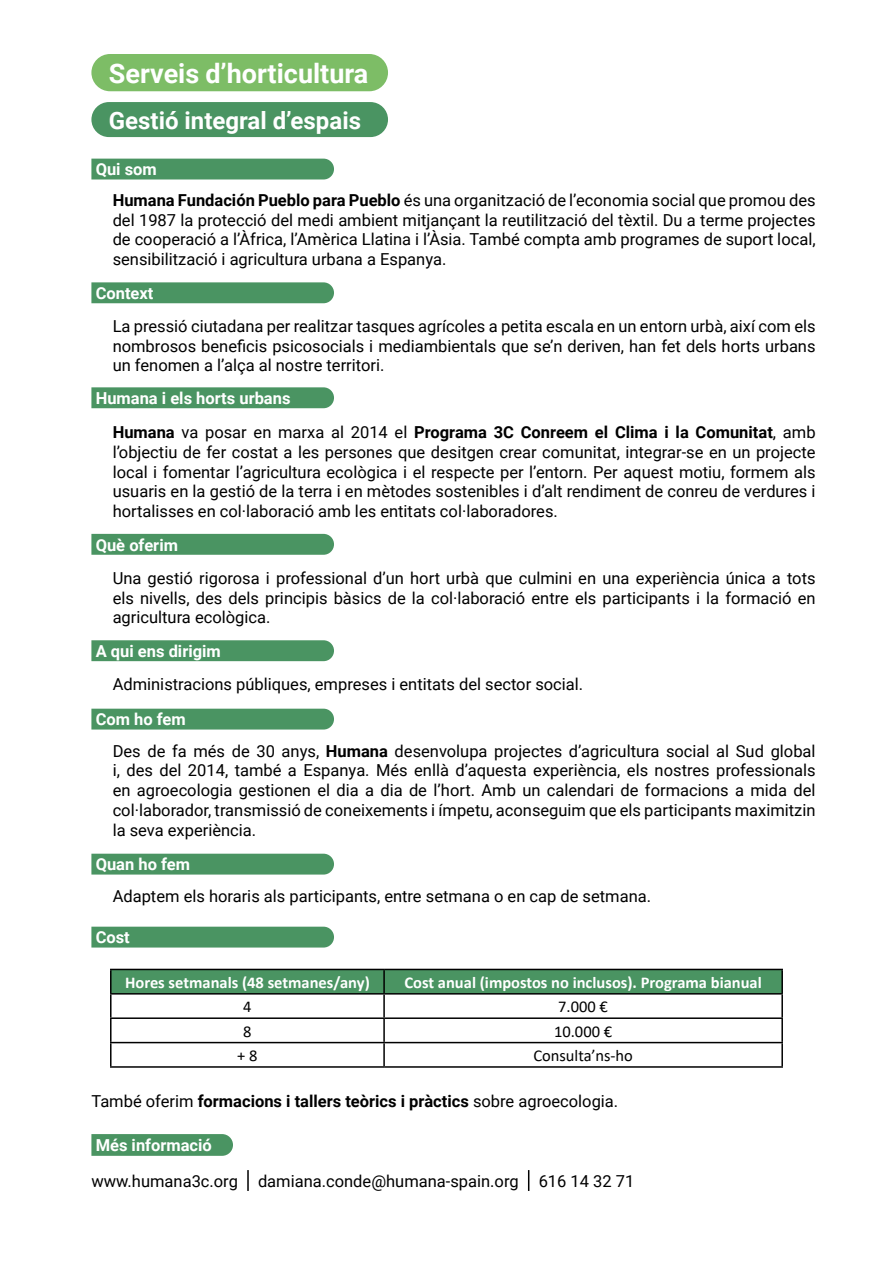
<style>
.page{position:relative;width:893px;height:1263px;background:#fff}
.page>*{position:absolute;margin:0;border:0;box-sizing:border-box;transform-origin:0 0}
.t1{font:700 27px "Roboto";color:#fff}
.t2{font:700 24px "Roboto";color:#fff}
.t3{font:16.5px/19.8px "Roboto";color:#000;text-align:justify}
.t4{font:700 16.5px "Roboto";color:#fff}
.t5{font:700 16.5px "Calibri";color:#fff}
.t6{font:700 16.5px "Roboto";color:#000}
.t7{font:16.5px "Calibri";color:#000}
.s1{font-weight:700}
.s2{font-weight:400}
</style>
<div class="page">
<div style="left:91px;top:54px;width:297px;height:37px;background:#7dbd66;border-radius:19px"></div>
<div style="left:91px;top:102px;width:297px;height:35px;background:#4a9462;border-radius:18px"></div>
<div style="left:91px;top:282px;width:243px;height:21px;background:#4a9462"></div>
<div style="left:91px;top:387px;width:243px;height:21px;background:#4a9462"></div>
<div style="left:91px;top:159px;width:243px;height:20px;background:#4a9462"></div>
<div style="left:91px;top:534px;width:243px;height:21px;background:#4a9462"></div>
<div style="left:91px;top:640px;width:243px;height:21px;background:#4a9462"></div>
<div style="left:91px;top:854px;width:243px;height:20px;background:#4a9462"></div>
<div style="left:91px;top:709px;width:243px;height:20px;background:#4a9462"></div>
<div style="left:91px;top:927px;width:243px;height:20px;background:#4a9462"></div>
<svg style="left:91px;top:1134px;width:142px;height:22px;background:#4f9766"></svg>
<hr style="left:247px;top:1170px;width:2px;height:21px;background:#000">
<svg style="left:528px;top:1170px;width:1px;height:21px"></svg>
<div style="left:112px;top:970px;width:669px;height:23px;background:#4a9462"></div>
<hr style="left:110px;top:969px;width:274px;height:1px;background:#000">
<hr style="left:110px;top:970px;width:2px;height:23px;background:#000">
<hr style="left:384px;top:969px;width:399px;height:1px;background:#000">
<hr style="left:383px;top:970px;width:2px;height:23px;background:#000">
<hr style="left:781px;top:970px;width:2px;height:23px;background:#000">
<hr style="left:110px;top:993px;width:274px;height:1px;background:#000">
<hr style="left:110px;top:994px;width:2px;height:23px;background:#000">
<hr style="left:384px;top:993px;width:399px;height:1px;background:#000">
<hr style="left:383px;top:994px;width:2px;height:23px;background:#000">
<hr style="left:781px;top:994px;width:2px;height:23px;background:#000">
<hr style="left:110px;top:1017px;width:274px;height:2px;background:#000">
<hr style="left:110px;top:1019px;width:2px;height:23px;background:#000">
<hr style="left:384px;top:1017px;width:399px;height:2px;background:#000">
<hr style="left:383px;top:1019px;width:2px;height:23px;background:#000">
<hr style="left:781px;top:1019px;width:2px;height:23px;background:#000">
<hr style="left:110px;top:1042px;width:274px;height:1px;background:#000">
<hr style="left:110px;top:1043px;width:2px;height:23px;background:#000">
<hr style="left:384px;top:1042px;width:399px;height:1px;background:#000">
<hr style="left:383px;top:1043px;width:2px;height:23px;background:#000">
<hr style="left:781px;top:1043px;width:2px;height:23px;background:#000">
<hr style="left:110px;top:1066px;width:274px;height:2px;background:#000">
<hr style="left:384px;top:1066px;width:399px;height:2px;background:#000">
<h1 class="t1" style="left:109px;top:54px;width:261px">Serveis d’horticultura</h1>
<h2 class="t2" style="left:109px;top:103px;width:254px">Gestió integral d’espais</h2>
<p class="t4" style="left:96px;top:158px;width:63px">Qui som</p>
<p class="t3" style="left:113px;top:189px;width:704px"><span class="s1">Humana Fundación Pueblo para Pueblo</span> és una organització de l’economia social que promou des del 1987 la protecció del medi ambient mitjançant la reutilització del tèxtil. Du a terme projectes de cooperació a l’Àfrica, l’Amèrica Llatina i l’Àsia. També compta amb programes de suport local, sensibilització i agricultura urbana a Espanya.</p>
<p class="t4" style="left:96px;top:282px;width:59px">Context</p>
<p class="t3" style="left:113px;top:315px;width:704px">La pressió ciutadana per realitzar tasques agrícoles a petita escala en un entorn urbà, així com els nombrosos beneficis psicosocials i mediambientals que se’n deriven, han fet dels horts urbans un fenomen a l’alça al nostre territori.</p>
<p class="t4" style="left:96px;top:387px;width:196px">Humana i els horts urbans</p>
<p class="t3" style="left:113px;top:422px;width:704px"><span class="s1">Humana</span> va posar en marxa al 2014 el <span class="s1">Programa 3C Conreem el Clima i la Comunitat</span>, amb l’objectiu de fer costat a les persones que desitgen crear comunitat, integrar-se en un projecte local i fomentar l’agricultura ecològica i el respecte per l’entorn. Per aquest motiu, formem als usuaris en la gestió de la terra i en mètodes sostenibles i d’alt rendiment de conreu de verdures i hortalisses en col·laboració amb les entitats col·laboradores.</p>
<p class="t4" style="left:96px;top:533px;width:84px">Què oferim</p>
<p class="t3" style="left:113px;top:567px;width:704px">Una gestió rigorosa i professional d’un hort urbà que culmini en una experiència única a tots els nivells, des dels principis bàsics de la col·laboració entre els participants i la formació en agricultura ecològica.</p>
<p class="t4" style="left:96px;top:639px;width:127px">A qui ens dirigim</p>
<p class="t3" style="left:113px;top:674px;width:472px">Administracions públiques, empreses i entitats del sector social.</p>
<p class="t4" style="left:96px;top:708px;width:92px">Com ho fem</p>
<p class="t3" style="left:113px;top:740px;width:704px">Des de fa més de 30 anys, <span class="s1">Humana</span> desenvolupa projectes d’agricultura social al Sud global i, des del 2014, també a Espanya. Més enllà d’aquesta experiència, els nostres professionals en agroecologia gestionen el dia a dia de l’hort. Amb un calendari de formacions a mida del col·laborador, transmissió de coneixements i ímpetu, aconseguim que els participants maximitzin la seva experiència.</p>
<p class="t4" style="left:96px;top:853px;width:96px">Quan ho fem</p>
<p class="t3" style="left:113px;top:886px;width:540px">Adaptem els horaris als participants, entre setmana o en cap de setmana.</p>
<p class="t4" style="left:96px;top:926px;width:36px">Cost</p>
<p class="t5" style="left:125px;top:971px;width:246px">Hores setmanals (48 setmanes/any)</p>
<p class="t5" style="left:404px;top:971px;width:359px">Cost anual (impostos no inclusos). Programa bianual</p>
<p class="t7" style="left:243px;top:995px;width:10px">4</p>
<p class="t7" style="left:558px;top:995px;width:51px">7.000 €</p>
<p class="t7" style="left:243px;top:1020px;width:10px">8</p>
<p class="t7" style="left:554px;top:1020px;width:60px">10.000 €</p>
<p class="t7" style="left:237px;top:1044px;width:22px">+ 8</p>
<p class="t7" style="left:533px;top:1044px;width:101px">Consulta’ns-ho</p>
<p class="t6" style="left:91px;top:1090px;width:528px"><span class="s2">També oferim</span> formacions i tallers teòrics i pràctics <span class="s2">sobre agroecologia.</span></p>
<p class="t4" style="left:96px;top:1133px;width:118px">Més informació</p>
<p class="t3" style="left:91px;top:1170px;width:544px">www.humana3c.org damiana.conde@humana-spain.org 616 14 32 71</p>
</div>
